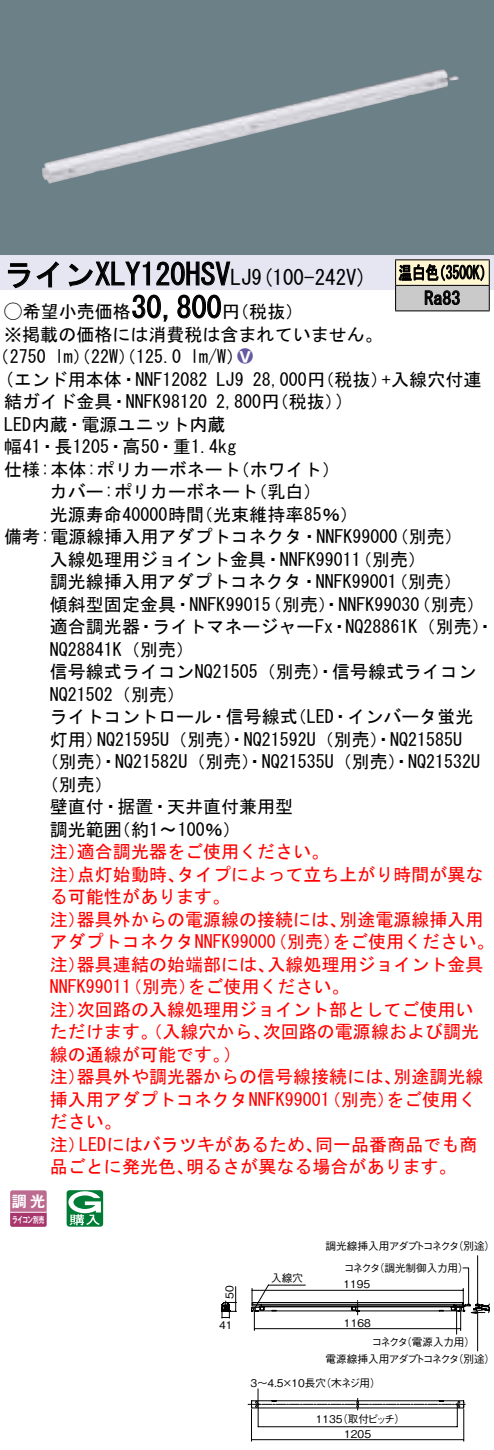
<style>
.page{position:relative;width:494px;height:1450px;background:#fff}
.page>*{position:absolute;margin:0;border:0;box-sizing:border-box;transform-origin:0 0}
.t1{font:30px "MS Gothic";color:#000}
.t2{font:21px "MS Gothic";color:#000}
.t3{font:18px/22.5px "MS Gothic";color:#000}
.t4{font:18px/22.5px "MS Gothic";color:#f00}
.t5{font:18px/25.5px "MS Gothic";color:#000;scale:.75 1}
.t6{font:18px "Ford Classification 1";color:#635aa0}
.t7{font:15px "Gothic MB101 Pro De Bold 90 pv RKSJ H";color:#fff}
.t8{font:10.5px "Gothic BBB Pro Medium 90 pv RKSJ H";color:#000}
.t9{font:10.5px "Gothic BBB Pro Medium 90 pv RKSJ H";letter-spacing:-.125em;color:#000}
.t10{font:8.7px "Gothic MB101 Pro De Bold 90 pv RKSJ H";letter-spacing:-.05em;color:#fff;scale:.65 1}
.s1{font-size:21px}
.s2{font-family:"Ford Classification 1"}
.s3{color:#fff}
</style>
<div class="page">
<div style="left:0;top:0;width:493px;height:255px;background:#6c8087"></div>
<img style="left:42px;top:69px;width:416px;height:115px">
<div style="left:0;top:255px;width:493px;height:34px;background:#e6e5f2"></div>
<svg style="left:8px;top:263px;width:22px;height:26px"></svg>
<svg style="left:36px;top:261px;width:23px;height:27px"></svg>
<svg style="left:68px;top:261px;width:82px;height:25px"></svg>
<svg style="left:156px;top:261px;width:74px;height:25px"></svg>
<svg style="left:132px;top:294px;width:36px;height:28px"></svg>
<svg style="left:177px;top:294px;width:44px;height:25px"></svg>
<svg style="left:10px;top:1190px;width:37px;height:37px"></svg>
<hr style="left:10px;top:1212px;width:37px;height:1px;background:#fff">
<svg style="left:67px;top:1190px;width:36px;height:37px"></svg>
<hr style="left:395px;top:259px;width:94px;height:1px;background:#000">
<hr style="left:395px;top:310px;width:94px;height:1px;background:#000">
<svg style="left:394px;top:260px;width:95px;height:50px"></svg>
<hr style="left:251px;top:1439px;width:212px;height:1px;background:#000">
<hr style="left:251px;top:1409px;width:1px;height:32px;background:#000">
<hr style="left:463px;top:1409px;width:1px;height:32px;background:#000">
<svg style="left:248px;top:1389px;width:217px;height:38px"></svg>
<svg style="left:221px;top:1255px;width:268px;height:96px"></svg>
<h1 class="t1" style="left:4px;top:259px;width:248px">ラインXLY120HSV<span class="s1">LJ</span></h1>
<p class="t3" style="left:222px;top:300px;width:82px">（円税抜(</p>
<p class="t2" style="left:251px;top:267px;width:117px">(9 100-242 (V</p>
<h1 class="t1" style="left:131px;top:292px;width:91px">30,800</h1>
<p class="t3" style="left:4px;top:300px;width:379px"><span class="s2">A</span>希望小売価格<br>※掲載の価格には消費税は含まれていません。</p>
<p class="t6" style="left:237px;top:347px;width:17px">2<span class="s3">8</span></p>
<p class="t3" style="left:190px;top:346px;width:55px">l m (W/</p>
<p class="t3" style="left:-8px;top:346px;width:56px">（2750</p>
<p class="t3" style="left:55px;top:346px;width:128px">lm）（22 ）（W 125.0</p>
<p class="t5" style="left:424px;top:260px;width:49px;text-indent:-26px">温白色<br>Ra83</p>
<p class="t5" style="left:432px;top:260px;width:82px">（3500 (K</p>
<p class="t3" style="left:4px;top:368px;width:205px">(エンド用本体・NNF12082</p>
<p class="t3" style="left:216px;top:368px;width:28px">LJ9</p>
<p class="t3" style="left:381px;top:368px;width:101px">+入線穴付連</p>
<p class="t3" style="left:252px;top:368px;width:137px">28,000 （円税抜）</p>
<p class="t3" style="left:4px;top:391px;width:204px">結ガイド金具・NNFK98120</p>
<p class="t3" style="left:4px;top:413px;width:223px">LED内蔵・電源ユニット内蔵</p>
<p class="t3" style="left:4px;top:436px;width:233px">幅41・長1205・高50・重1.4kg</p>
<p class="t3" style="left:216px;top:391px;width:128px">2,800 （円税抜(</p>
<p class="t3" style="left:336px;top:391px;width:10px">(</p>
<p class="t3" style="left:4px;top:458px;width:238px">仕様:本体:ポリカーボネート</p>
<p class="t3" style="left:232px;top:458px;width:109px">（ホワイト(</p>
<p class="t3" style="left:195px;top:481px;width:164px;text-indent:-145px">カバー:ポリカーボネート<br>（光束維持率85％(</p>
<p class="t3" style="left:249px;top:481px;width:73px">（乳白(</p>
<p class="t3" style="left:50px;top:503px;width:156px">光源寿命40000時間</p>
<p class="t3" style="left:354px;top:526px;width:73px;text-indent:-349px">備考:電源線挿入用アダプトコネクタ・NNFK99000<br>（別売(</p>
<p class="t3" style="left:390px;top:526px;width:73px">（別売(</p>
<p class="t3" style="left:50px;top:548px;width:312px">入線処理用ジョイント金具・NNFK99011</p>
<p class="t3" style="left:50px;top:571px;width:348px">調光線挿入用アダプトコネクタ・NNFK99001</p>
<p class="t3" style="left:390px;top:571px;width:73px">（別売(</p>
<p class="t3" style="left:264px;top:593px;width:157px">（別売）・NNFK99030</p>
<p class="t3" style="left:412px;top:593px;width:73px">（別売(</p>
<p class="t3" style="left:50px;top:593px;width:222px">傾斜型固定金具・NNFK99015</p>
<p class="t3" style="left:152px;top:616px;width:182px">ライトマネージャーFx</p>
<p class="t3" style="left:50px;top:616px;width:91px">適合調光器</p>
<p class="t3" style="left:50px;top:638px;width:145px">NQ28841 （K 別売(</p>
<p class="t3" style="left:50px;top:661px;width:427px">信号線式ライコンNQ21505（別売）・信号線式ライコン</p>
<p class="t3" style="left:50px;top:683px;width:136px">NQ21502（別売(</p>
<p class="t3" style="left:288px;top:706px;width:186px">（LED・インバータ蛍光</p>
<p class="t3" style="left:345px;top:616px;width:150px">NQ28861 （K 別売・(</p>
<p class="t3" style="left:137px;top:616px;width:19px">・</p>
<p class="t3" style="left:330px;top:616px;width:19px">・</p>
<p class="t3" style="left:97px;top:706px;width:366px;text-indent:-47px">ライトコントロール・信号線式<br>NQ21595 （U 別売）・NQ21592 （U 別売）・NQ21585U</p>
<p class="t3" style="left:50px;top:728px;width:55px">灯用）</p>
<p class="t3" style="left:41px;top:751px;width:440px">（別売）・NQ21582 （U 別売）・NQ21535 （U 別売）・NQ21532U</p>
<p class="t3" style="left:41px;top:773px;width:74px">（別売(</p>
<p class="t3" style="left:50px;top:796px;width:244px">壁直付・据置・天井直付兼用型</p>
<p class="t3" style="left:113px;top:818px;width:129px">（約〜1 100％(</p>
<p class="t3" style="left:50px;top:818px;width:73px">調光範囲</p>
<p class="t4" style="left:77px;top:841px;width:253px">適合調光器をご使用ください。</p>
<p class="t4" style="left:50px;top:841px;width:37px">注）</p>
<p class="t4" style="left:177px;top:863px;width:308px">タイプによって立ち上がり時間が異な</p>
<p class="t4" style="left:77px;top:863px;width:109px">点灯始動時、</p>
<p class="t4" style="left:50px;top:863px;width:181px">注）<br>る可能性があります。</p>
<p class="t4" style="left:77px;top:908px;width:271px">器具外からの電源線の接続には、</p>
<p class="t4" style="left:339px;top:908px;width:146px">別途電源線挿入用</p>
<p class="t4" style="left:50px;top:908px;width:37px">注）</p>
<p class="t4" style="left:267px;top:931px;width:218px;text-indent:-217px">アダプトコネクタNNFK99000<br>入線処理用ジョイント金具</p>
<p class="t4" style="left:332px;top:931px;width:163px">をご使用ください。</p>
<p class="t4" style="left:269px;top:931px;width:74px">（別売）</p>
<p class="t4" style="left:77px;top:953px;width:199px">器具連結の始端部には、</p>
<p class="t4" style="left:50px;top:953px;width:37px">注）</p>
<p class="t4" style="left:187px;top:976px;width:163px">をご使用ください。</p>
<p class="t4" style="left:124px;top:976px;width:73px">（別売）</p>
<p class="t4" style="left:77px;top:976px;width:397px;text-indent:-27px">NNFK99011<br>次回路の入線処理用ジョイント部としてご使用い</p>
<p class="t4" style="left:50px;top:998px;width:37px">注）</p>
<p class="t4" style="left:262px;top:1021px;width:218px">次回路の電源線および調光</p>
<p class="t4" style="left:223px;top:1021px;width:49px;text-indent:-173px">ただけます。（入線穴から、(</p>
<p class="t4" style="left:50px;top:1043px;width:181px">線の通線が可能です。</p>
<p class="t4" style="left:77px;top:1066px;width:325px">器具外や調光器からの信号線接続には、</p>
<p class="t4" style="left:393px;top:1066px;width:91px">別途調光線</p>
<p class="t4" style="left:50px;top:1066px;width:37px">注）</p>
<p class="t4" style="left:50px;top:1088px;width:281px">挿入用アダプトコネクタNNFK99001</p>
<p class="t4" style="left:50px;top:1111px;width:73px">ださい。</p>
<p class="t4" style="left:315px;top:1133px;width:163px">同一品番商品でも商</p>
<p class="t4" style="left:386px;top:1088px;width:91px">をご使用く</p>
<p class="t4" style="left:323px;top:1088px;width:74px">（別売）</p>
<p class="t4" style="left:79px;top:1133px;width:245px">LEDにはバラツキがあるため、</p>
<p class="t4" style="left:50px;top:1133px;width:37px">注）</p>
<p class="t4" style="left:50px;top:1156px;width:145px">品ごとに発光色、</p>
<p class="t4" style="left:186px;top:1156px;width:272px">明るさが異なる場合があります。</p>
<p class="t7" style="left:12px;top:1189px;width:35px">調光</p>
<p class="t10" style="left:12px;top:1212px;width:51px">ライコン別売</p>
<p class="t8" style="left:221px;top:1299px;width:15px;rotate:-90deg">50</p>
<p class="t8" style="left:219px;top:1316px;width:15px">41</p>
<p class="t8" style="left:271px;top:1269px;width:33px">入線穴</p>
<p class="t8" style="left:452px;top:1238px;width:44px">（別途(</p>
<p class="t9" style="left:325px;top:1238px;width:135px">調光線挿入用アダプトコネクタ</p>
<p class="t8" style="left:373px;top:1260px;width:96px">（調光制御入力用(</p>
<p class="t8" style="left:343px;top:1260px;width:38px">コネクタ</p>
<p class="t8" style="left:343px;top:1276px;width:28px">1195</p>
<p class="t8" style="left:343px;top:1314px;width:28px">1168</p>
<p class="t8" style="left:401px;top:1334px;width:75px">（電源入力用(</p>
<p class="t8" style="left:371px;top:1334px;width:38px">コネクタ</p>
<p class="t8" style="left:452px;top:1351px;width:44px">（別途(</p>
<p class="t9" style="left:325px;top:1351px;width:135px">電源線挿入用アダプトコネクタ</p>
<p class="t8" style="left:320px;top:1374px;width:62px">（木ネジ用(</p>
<p class="t8" style="left:250px;top:1374px;width:77px">3～4.5×10長穴</p>
<p class="t8" style="left:337px;top:1410px;width:69px">（取付ピッチ(</p>
<p class="t8" style="left:315px;top:1410px;width:28px">1135</p>
<p class="t8" style="left:344px;top:1425px;width:28px">1205</p>
</div>
